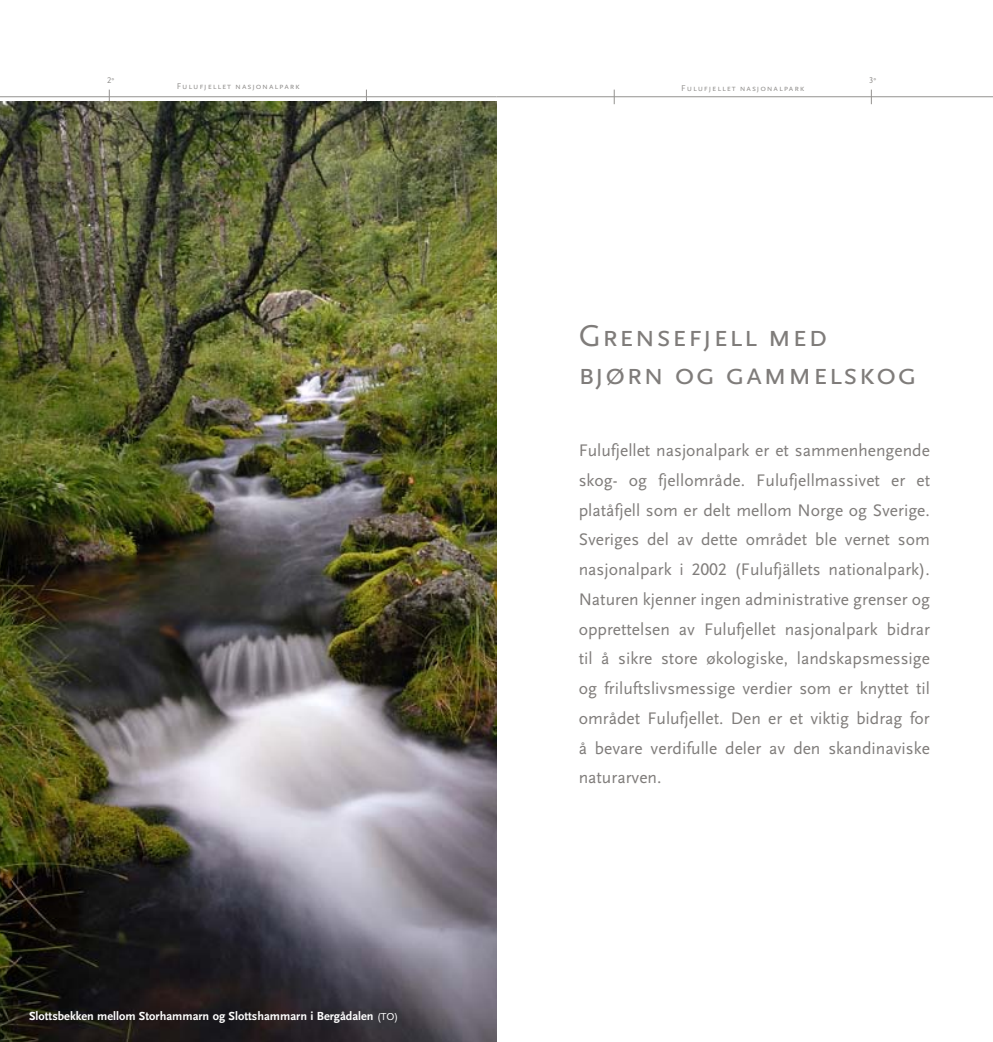
<style>
.page{position:relative;width:993px;height:1042px;background:#fff}
.page>*{position:absolute;margin:0;border:0;box-sizing:border-box;transform-origin:0 0}
.t1{font:31.5px/37.8px "Scala Sans Caps";letter-spacing:.025em;color:#7f7c7a}
.t2{font:17.5px/29.8px "Scala Sans";color:#7f7c7a;text-align:justify}
.t3{font:700 12.25px "Scala Sans";color:#fff}
.t4{font:8.75px "Scala Sans Caps";letter-spacing:.1em;color:#949290}
.s1{font-family:"Scala Sans"}
.s2{font-family:"Scala Sans Caps"}
.s3{font-weight:400;font-size:10.5px}
</style>
<div class="page">
<svg style="left:613px;top:90px;width:1px;height:14px"></svg>
<svg style="left:870px;top:90px;width:1px;height:14px"></svg>
<hr style="left:496px;top:96px;width:496px;height:1px;background:#949290">
<hr style="left:0;top:96px;width:496px;height:1px;background:#949290">
<img style="left:0;top:102px;width:496px;height:940px">
<p class="t4" style="left:107px;top:75px;width:9px">2<span class="s1">°</span></p>
<p class="t4" style="left:177px;top:81px;width:124px">Fulufjellet nasjonalpark</p>
<p class="t4" style="left:681px;top:83px;width:124px">Fulufjellet nasjonalpark</p>
<p class="t4" style="left:868px;top:75px;width:9px">3<span class="s1">°</span></p>
<h1 class="t1" style="left:578px;top:317px;width:340px">Grensefjell med bjørn og gammelskog</h1>
<p class="t2" style="left:578px;top:436px;width:353px">Fulufjellet nasjonalpark er et sammenhengende skog- og fjellområde. Fulufjellmassivet er et platåfjell som er delt mellom Norge og Sverige.<br>Sveriges del av dette området ble vernet som nasjonalpark i <span class="s2">2002</span> (Fulufjällets nationalpark).<br>Naturen kjenner ingen administrative grenser og opprettelsen av Fulufjellet nasjonalpark bidrar til å sikre store økologiske, landskapsmessige og friluftslivsmessige verdier som er knyttet til området Fulufjellet. Den er et viktig bidrag for å bevare verdifulle deler av den skandinaviske naturarven.</p>
<p class="t3" style="left:29px;top:1010px;width:370px">Slottsbekken mellom Storhammarn og Slottshammarn i Bergådalen <span class="s3">(TO)</span></p>
</div>
